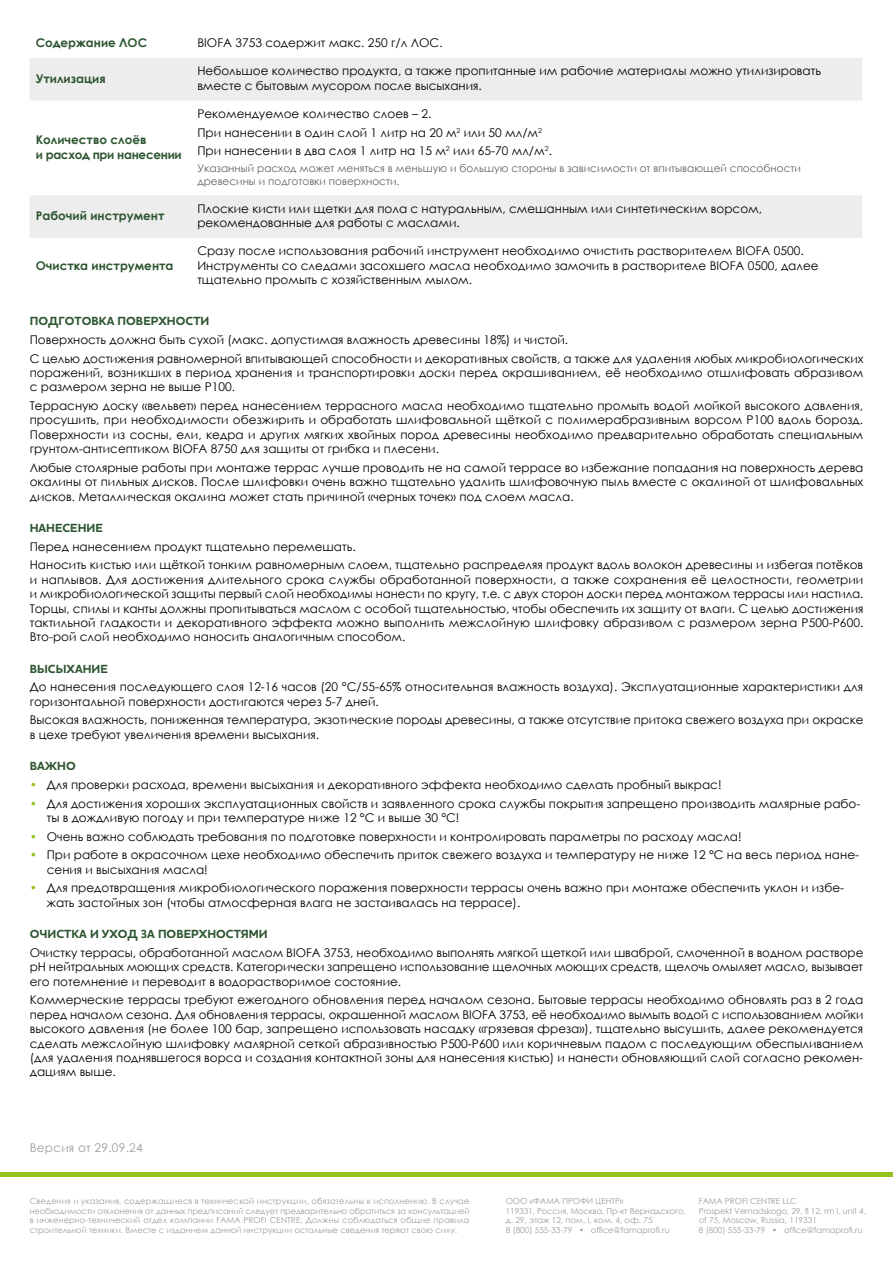
<style>
.page{position:relative;width:893px;height:1263px;background:#fff}
.page>*{position:absolute;margin:0;border:0;box-sizing:border-box;transform-origin:0 0}
.t1{font:12px/14.4px "Century Gothic";color:#000}
.t2{font:700 12px "Houschka Pro";color:#2d5531}
.t3{font:700 12px "Century Gothic";color:#2d5531}
.t4{font:700 12px/14.4px "Century Gothic";letter-spacing:-.025em;color:#2d5531}
.t5{font:12px "Century Gothic";letter-spacing:.02em;color:#9d9d9c}
.t6{font:10.5px/12.6px "Century Gothic";color:#646363}
.t7{font:8.25px/9.8px "Century Gothic";color:#9d9d9c}
.s1{color:#95c11f}
</style>
<div class="page">
<div style="left:0;top:1172px;width:893px;height:5px;background:#95c11f"></div>
<div style="left:30px;top:58px;width:832px;height:42px;background:#ededed"></div>
<div style="left:30px;top:195px;width:832px;height:43px;background:#ededed"></div>
<p class="t3" style="left:36px;top:34px;width:113px">Содержание ЛОС</p>
<p class="t1" style="left:197px;top:36px;width:247px">BIOFA 3753 содержит макс. 250 г/л ЛОС.</p>
<p class="t3" style="left:36px;top:69px;width:71px">Утилизация</p>
<p class="t1" style="left:197px;top:64px;width:625px">Небольшое количество продукта, а также пропитанные им рабочие материалы можно утилизировать вместе с бытовым мусором после высыхания.</p>
<p class="t4" style="left:36px;top:132px;width:147px">Количество слоёв<br>и расход при нанесении</p>
<p class="t1" style="left:197px;top:104px;width:356px;line-height:18.6px">Рекомендуемое количество слоев – 2.<br>При нанесении в один слой 1 литр на 20 м<sup>2</sup> или 50 мл/м<sup>2<br></sup>При нанесении в два слоя 1 литр на 15 м<sup>2</sup> или 65-70 мл/м<sup>2</sup>.</p>
<p class="t6" style="left:197px;top:162px;width:605px">Указанный расход может меняться в меньшую и большую стороны в зависимости от впитывающей способности древесины и подготовки поверхности.</p>
<p class="t3" style="left:36px;top:207px;width:130px">Рабочий инструмент</p>
<p class="t1" style="left:197px;top:201px;width:566px">Плоские кисти или щетки для пола с натуральным, смешанным или синтетическим ворсом, рекомендованные для работы с маслами.</p>
<p class="t3" style="left:36px;top:256px;width:139px">Очистка инструмента</p>
<p class="t1" style="left:197px;top:244px;width:623px">Сразу после использования рабочий инструмент необходимо очистить растворителем BIOFA 0500.<br>Инструменты со следами засохшего масла необходимо замочить в растворителе BIOFA 0500, далее тщательно промыть с хозяйственным мылом.</p>
<p class="t2" style="left:30px;top:313px;width:181px">ПОДГОТОВКА ПОВЕРХНОСТИ</p>
<p class="t1" style="left:30px;top:330px;width:835px;line-height:18.6px">Поверхность должна быть сухой (макс. допустимая влажность древесины 18%) и чистой.<br>С целью достижения равномерной впитывающей способности и декоративных свойств, а также для удаления любых микробиологических</p>
<p class="t1" style="left:30px;top:365px;width:835px">поражений, возникших в период хранения и транспортировки доски перед окрашиванием, её необходимо отшлифовать абразивом с размером зерна не выше P100.</p>
<p class="t1" style="left:30px;top:398px;width:835px;text-align:justify">Террасную доску «вельвет» перед нанесением террасного масла необходимо тщательно промыть водой мойкой высокого давления, просушить, при необходимости обезжирить и обработать шлифовальной щёткой с полимерабразивным ворсом P100 вдоль борозд.<br>Поверхности из сосны, ели, кедра и других мягких хвойных пород древесины необходимо предварительно обработать специальным грунтом-антисептиком BIOFA 8750 для защиты от грибка и плесени.</p>
<p class="t1" style="left:30px;top:460px;width:835px;text-align:justify">Любые столярные работы при монтаже террас лучше проводить не на самой террасе во избежание попадания на поверхность дерева окалины от пильных дисков. После шлифовки очень важно тщательно удалить шлифовочную пыль вместе с окалиной от шлифовальных дисков. Металлическая окалина может стать причиной «черных точек» под слоем масла.</p>
<p class="t2" style="left:30px;top:520px;width:75px">НАНЕСЕНИЕ</p>
<p class="t1" style="left:30px;top:537px;width:835px;line-height:18.6px">Перед нанесением продукт тщательно перемешать.<br>Наносить кистью или щёткой тонким равномерным слоем, тщательно распределяя продукт вдоль волокон древесины и избегая потёков</p>
<p class="t1" style="left:30px;top:572px;width:835px;text-align:justify">и наплывов. Для достижения длительного срока службы обработанной поверхности, а также сохранения её целостности, геометрии и микробиологической защиты первый слой необходимы нанести по кругу, т.е. с двух сторон доски перед монтажом террасы или настила.<br>Торцы, спилы и канты должны пропитываться маслом с особой тщательностью, чтобы обеспечить их защиту от влаги. С целью достижения тактильной гладкости и декоративного эффекта можно выполнить межслойную шлифовку абразивом с размером зерна P500-P600.<br>Вто-рой слой необходимо наносить аналогичным способом.</p>
<p class="t2" style="left:30px;top:661px;width:79px">ВЫСЫХАНИЕ</p>
<p class="t1" style="left:30px;top:680px;width:835px">До нанесения последующего слоя 12-16 часов (20 °C/55-65% относительная влажность воздуха). Эксплуатационные характеристики для горизонтальной поверхности достигаются через 5-7 дней.</p>
<p class="t1" style="left:30px;top:713px;width:835px">Высокая влажность, пониженная температура, экзотические породы древесины, а также отсутствие притока свежего воздуха при окраске в цехе требуют увеличения времени высыхания.</p>
<p class="t2" style="left:30px;top:758px;width:47px">ВАЖНО</p>
<p class="t1" style="left:30px;top:777px;width:693px"><span class="s1">•</span> Для проверки расхода, времени высыхания и декоративного эффекта необходимо сделать пробный выкрас!</p>
<p class="t1" style="left:47px;top:796px;width:815px;text-indent:-17px"><span class="s1">•</span> Для достижения хороших эксплуатационных свойств и заявленного срока службы покрытия запрещено производить малярные рабо&shy;ты в дождливую погоду и при температуре ниже 12 °C и выше 30 °C!</p>
<p class="t1" style="left:30px;top:829px;width:713px"><span class="s1">•</span> Очень важно соблюдать требования по подготовке поверхности и контролировать параметры по расходу масла!</p>
<p class="t1" style="left:47px;top:847px;width:814px;text-indent:-17px"><span class="s1">•</span> При работе в окрасочном цехе необходимо обеспечить приток свежего воздуха и температуру не ниже 12 °C на весь период нане&shy;сения и высыхания масла!</p>
<p class="t1" style="left:47px;top:881px;width:799px;text-indent:-17px"><span class="s1">•</span> Для предотвращения микробиологического поражения поверхности террасы очень важно при монтаже обеспечить уклон и избе&shy;жать застойных зон (чтобы атмосферная влага не застаивалась на террасе).</p>
<p class="t2" style="left:30px;top:926px;width:240px">ОЧИСТКА И УХОД ЗА ПОВЕРХНОСТЯМИ</p>
<p class="t1" style="left:30px;top:945px;width:835px;text-align:justify">Очистку террасы, обработанной маслом BIOFA 3753, необходимо выполнять мягкой щеткой или шваброй, смоченной в водном растворе рН нейтральных моющих средств. Категорически запрещено использование щелочных моющих средств, щелочь омыляет масло, вызывает его потемнение и переводит в водорастворимое состояние.</p>
<p class="t1" style="left:30px;top:992px;width:835px;text-align:justify">Коммерческие террасы требуют ежегодного обновления перед началом сезона. Бытовые террасы необходимо обновлять раз в 2 года перед началом сезона. Для обновления террасы, окрашенной маслом BIOFA 3753, её необходимо вымыть водой с использованием мойки высокого давления (не более 100 бар, запрещено использовать насадку «грязевая фреза»), тщательно высушить, далее рекомендуется сделать межслойную шлифовку малярной сеткой абразивностью P500-Р600 или коричневым падом с последующим обеспыливанием (для удаления поднявшегося ворса и создания контактной зоны для нанесения кистью) и нанести обновляющий слой согласно рекомен&shy;дациям выше.</p>
<p class="t5" style="left:30px;top:1139px;width:115px">Версия от 29.09.24</p>
<p class="t7" style="left:30px;top:1196px;width:441px;text-align:justify">Сведения и указания, содержащиеся в технической инструкции, обязательны к исполнению. В случае необходимости отклонения от данных предписаний следует предварительно обратиться за консультацией в инженерно-технический отдел компании FAMA PROFI CENTRE. Должны соблюдаться общие правила строительной техники. Вместе с изданием данной инструкции остальные сведения теряют свою силу.</p>
<p class="t7" style="left:506px;top:1196px;width:181px">ООО «ФАМА ПРОФИ ЦЕНТР»<br>119331, Россия, Москва, Пр-кт Вернадского, д. 29, этаж 12, пом. I, ком. 4, оф. 75<br>8 (800) 555-33-79 • office@famaprofi.ru</p>
<p class="t7" style="left:699px;top:1196px;width:169px">FAMA PROFI CENTRE LLC<br>Prospekt Vernadskogo, 29, fl 12, rm I, unit 4, of 75, Moscow, Russia, 119331<br>8 (800) 555-33-79 • office@famaprofi.ru</p>
</div>
